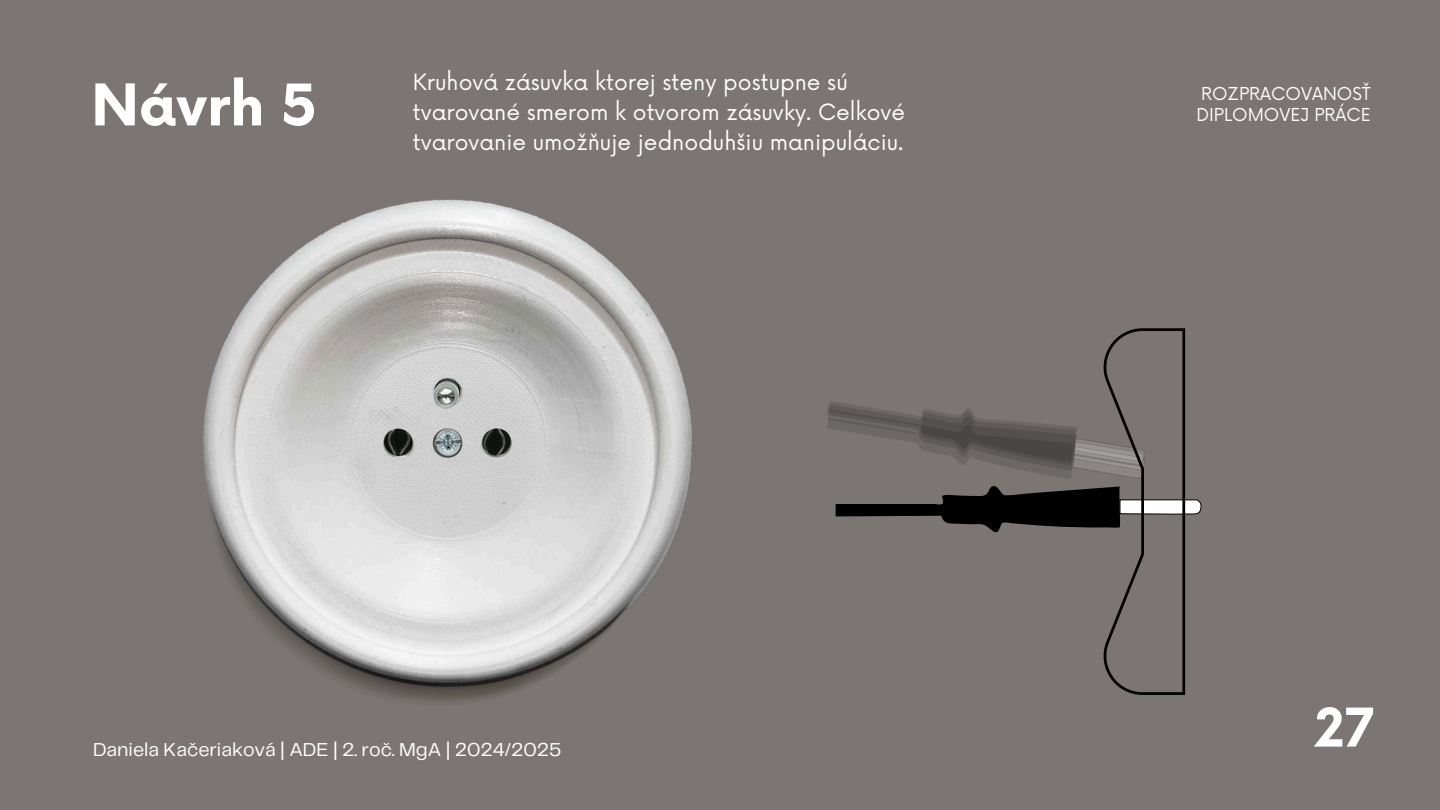
<style>
.page{position:relative;width:1440px;height:810px;background:#7b7674}
.page>*{position:absolute;margin:0;border:0;box-sizing:border-box;transform-origin:0 0}
.t1{font:700 56px "Now";color:#fff}
.t2{font:700 52px "Now";color:#fff}
.t3{font:21.9px/30px "Now";color:#fff}
.t4{font:19.4px "Telegraf";color:#fff}
.t5{font:17.4px/21px "Now";color:#fff}
</style>
<div class="page">
<img style="left:203px;top:199px;width:489px;height:503px">
<svg style="left:827px;top:328px;width:375px;height:367px"></svg>
<h1 class="t1" style="left:91px;top:75px;width:227px">Návrh 5</h1>
<p class="t3" style="left:413px;top:68px;width:494px">Kruhová zásuvka ktorej steny postupne sú tvarované smerom k otvorom zásuvky. Celkové tvarovanie umožňuje jednoduhšiu manipuláciu.</p>
<p class="t4" style="left:93px;top:741px;width:470px">Daniela Kačeriaková | ADE | 2. roč. MgA | 2024/2025</p>
<p class="t5" style="left:1196px;top:84px;width:176px">ROZPRACOVANOSŤ<br>DIPLOMOVEJ PRÁCE</p>
<h2 class="t2" style="left:1315px;top:700px;width:61px">27</h2>
</div>
